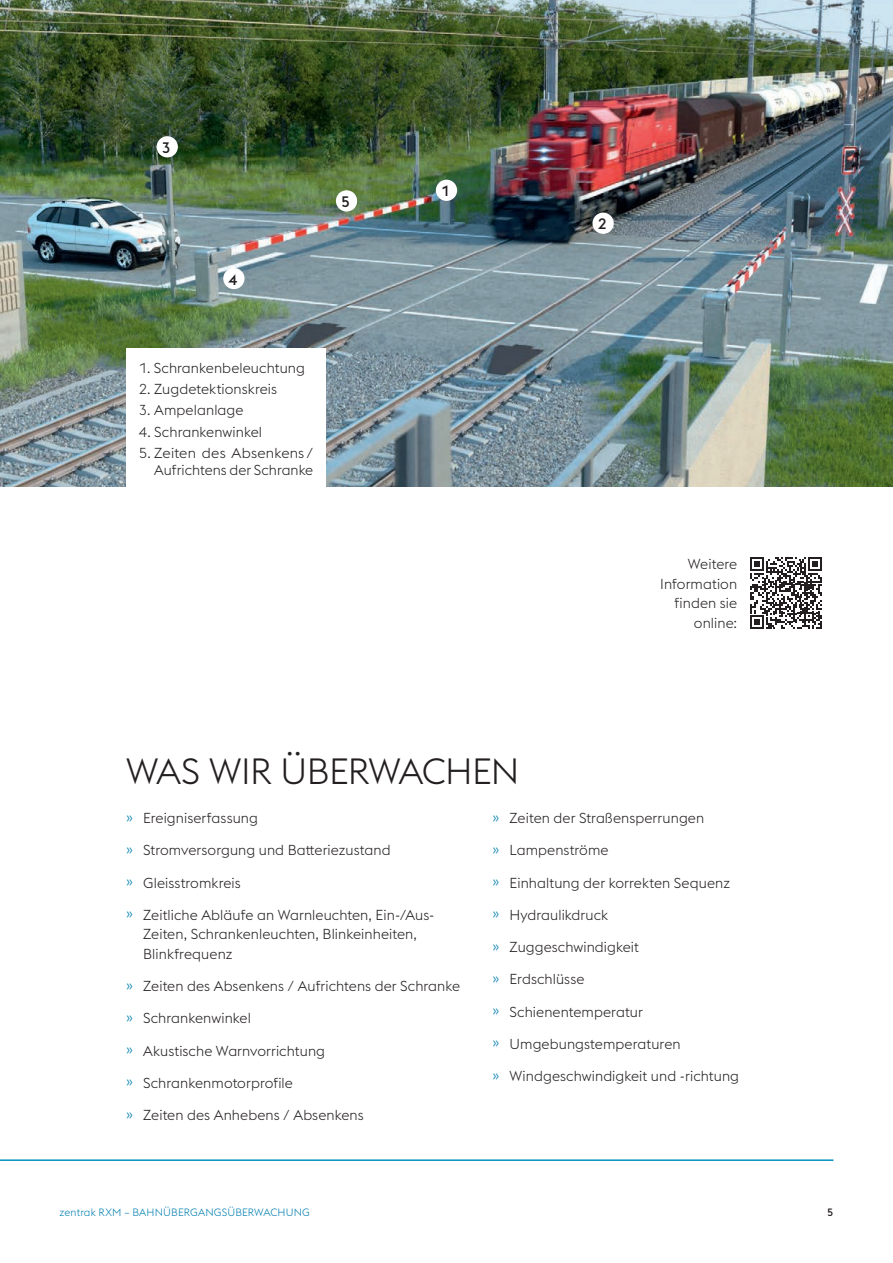
<style>
.page{position:relative;width:893px;height:1263px;background:#fff}
.page>*{position:absolute;margin:0;border:0;box-sizing:border-box;transform-origin:0 0}
.t1{font:300 36px "voestalpine";letter-spacing:-.02em;color:#231f20}
.t2{font:500 15px "voestalpine";color:#231f20}
.t3{font:300 14.25px/19.5px "voestalpine";letter-spacing:.01em;color:#231f20;text-align:right}
.t4{font:300 10.5px "voestalpine";letter-spacing:.015em;color:#007fb1}
.t5{font:500 10.5px "voestalpine";color:#231f20}
.s1{color:#007fb1}
</style>
<div class="page">
<img style="left:0;top:0;width:893px;height:487px">
<div style="left:126px;top:348px;width:200px;height:140px;background:#fff"></div>
<div style="left:436px;top:180px;width:21px;height:21px;background:#fff;border-radius:50%"></div>
<div style="left:157px;top:136px;width:21px;height:21px;background:#fff;border-radius:50%"></div>
<div style="left:223px;top:268px;width:21px;height:21px;background:#fff;border-radius:50%"></div>
<div style="left:592px;top:213px;width:22px;height:21px;background:#fff;border-radius:50%"></div>
<div style="left:336px;top:190px;width:21px;height:22px;background:#fff;border-radius:50%"></div>
<svg style="left:750px;top:557px;width:72px;height:72px"></svg>
<hr style="left:0;top:1159px;width:833px;height:2px;background:#0092bf">
<p class="t2" style="left:162px;top:138px;width:10px">3</p>
<p class="t2" style="left:229px;top:270px;width:10px">4</p>
<p class="t2" style="left:341px;top:193px;width:10px">5</p>
<p class="t3" style="left:139px;top:358px;width:168px">1. Schrankenbeleuchtung</p>
<p class="t3" style="left:139px;top:379px;width:140px">2. Zugdetektionskreis</p>
<p class="t3" style="left:139px;top:401px;width:106px">3. Ampelanlage</p>
<p class="t3" style="left:139px;top:422px;width:125px">4. Schrankenwinkel</p>
<p class="t3" style="left:139px;top:445px;width:176px;line-height:17.1px">5. Zeiten des Absenkens /<br>Aufrichtens der Schranke</p>
<p class="t2" style="left:441px;top:182px;width:10px">1</p>
<p class="t2" style="left:598px;top:215px;width:10px">2</p>
<p class="t3" style="left:660px;top:555px;width:78px">Weitere<br>Information finden sie online:</p>
<h1 class="t1" style="left:126px;top:751px;width:395px">WAS WIR ÜBERWACHEN</h1>
<p class="t3" style="left:126px;top:808px;width:133px"><span class="s1">»</span> Ereigniserfassung</p>
<p class="t3" style="left:126px;top:841px;width:266px"><span class="s1">»</span> Stromversorgung und Batteriezustand</p>
<p class="t3" style="left:126px;top:873px;width:116px"><span class="s1">»</span> Gleisstromkreis</p>
<p class="t3" style="left:143px;top:905px;width:293px;text-align:left;text-indent:-17px"><span class="s1">»</span> Zeitliche Abläufe an Warnleuchten, Ein-/Aus-<br>Zeiten, Schrankenleuchten, Blinkeinheiten,<br>Blinkfrequenz</p>
<p class="t3" style="left:126px;top:976px;width:336px"><span class="s1">»</span> Zeiten des Absenkens / Aufrichtens der Schranke</p>
<p class="t3" style="left:126px;top:1009px;width:126px"><span class="s1">»</span> Schrankenwinkel</p>
<p class="t3" style="left:126px;top:1041px;width:200px"><span class="s1">»</span> Akustische Warnvorrichtung</p>
<p class="t3" style="left:126px;top:1073px;width:168px"><span class="s1">»</span> Schrankenmotorprofile</p>
<p class="t3" style="left:126px;top:1105px;width:239px"><span class="s1">»</span> Zeiten des Anhebens / Absenkens</p>
<p class="t3" style="left:493px;top:808px;width:213px"><span class="s1">»</span> Zeiten der Straßensperrungen</p>
<p class="t3" style="left:493px;top:841px;width:118px"><span class="s1">»</span> Lampenströme</p>
<p class="t3" style="left:493px;top:873px;width:239px"><span class="s1">»</span> Einhaltung der korrekten Sequenz</p>
<p class="t3" style="left:493px;top:905px;width:117px"><span class="s1">»</span> Hydraulikdruck</p>
<p class="t3" style="left:493px;top:937px;width:148px"><span class="s1">»</span> Zuggeschwindigkeit</p>
<p class="t3" style="left:493px;top:970px;width:93px"><span class="s1">»</span> Erdschlüsse</p>
<p class="t3" style="left:493px;top:1002px;width:152px"><span class="s1">»</span> Schienentemperatur</p>
<p class="t3" style="left:493px;top:1034px;width:190px"><span class="s1">»</span> Umgebungstemperaturen</p>
<p class="t3" style="left:493px;top:1066px;width:248px"><span class="s1">»</span> Windgeschwindigkeit und -richtung</p>
<p class="t4" style="left:60px;top:1206px;width:252px">zentrak RXM – BAHNÜBERGANGSÜBERWACHUNG</p>
<p class="t5" style="left:827px;top:1206px;width:8px">5</p>
</div>
